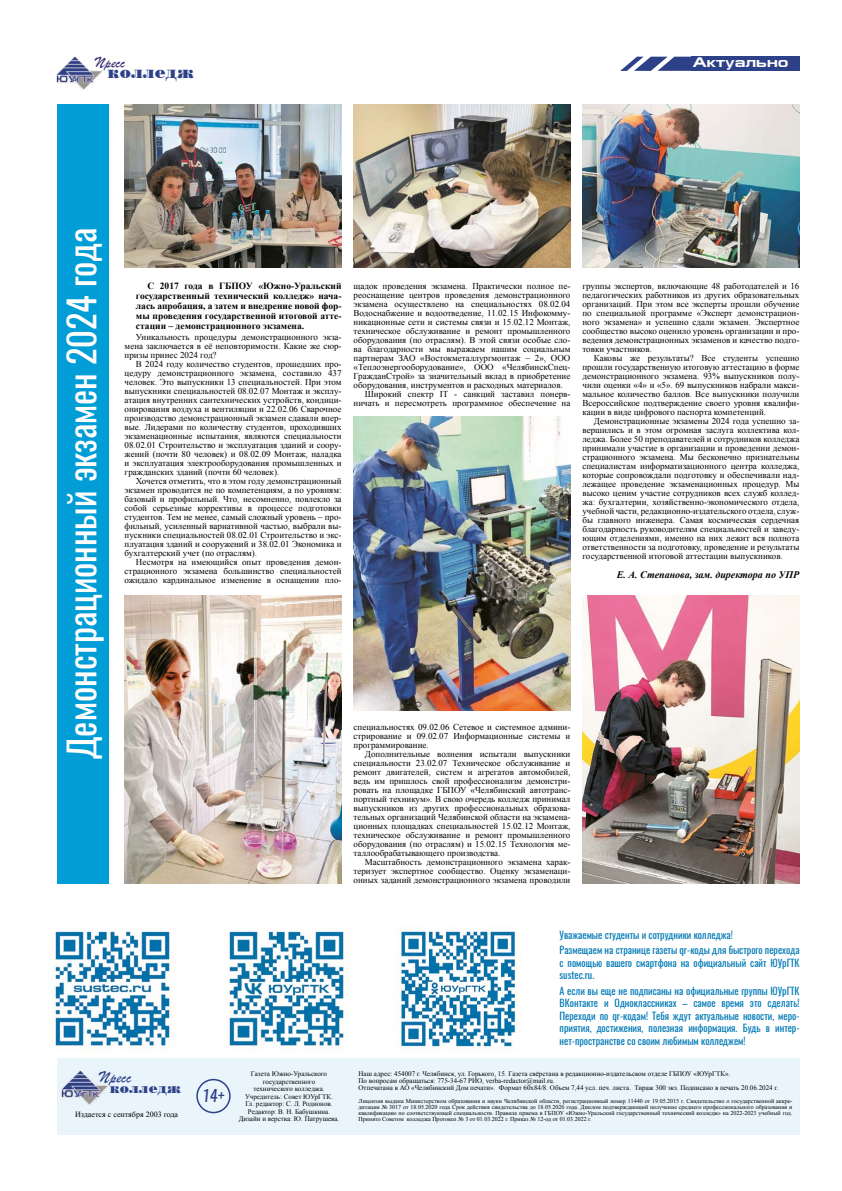
<style>
.page{position:relative;width:842px;height:1191px;background:#fff}
.page>*{position:absolute;margin:0;border:0;box-sizing:border-box;transform-origin:0 0}
.t1{font:36px "Oswald";color:#fffefd}
.t2{font:17px "Standard Poster C";color:#2d4188}
.t3{font:italic 16px "Oswald";color:#2d4188}
.t4{font:15px "Parsek Cyrillic";color:#2d4188}
.t5{font:700 14px "Europe Ext";color:#fffefd}
.t6{font:14px "Standard Poster C";color:#2d4188}
.t7{font:14px "Parsek Cyrillic";color:#392e71}
.t8{font:10px/12.5px "Oswald";color:#0079b6}
.t9{font:italic 700 10px "Times New Roman";color:#000}
.t10{font:700 9.5px/10px "Times New Roman";color:#000;text-align:justify}
.t11{font:9px/9px "Times New Roman";color:#000;text-align:justify}
.t12{font:8px "Times New Roman";color:#000}
.t13{font:7px/7.5px "Times New Roman";color:#000;text-align:center}
.t14{font:6px/6px "Times New Roman";color:#000;text-align:justify}
</style>
<div class="page">
<img style="left:57px;top:57px;width:45px;height:33px">
<div style="left:57px;top:1058px;width:742px;height:76px;background:#eaf5fb"></div>
<img style="left:62px;top:1071px;width:46px;height:33px">
<div style="left:196px;top:1078px;width:35px;height:35px;border:2px solid #2d4188;border-radius:50%"></div>
<div style="left:691px;top:57px;width:108px;height:14px;background:#2d4188"></div>
<svg style="left:620px;top:57px;width:71px;height:14px"></svg>
<img style="left:55px;top:931px;width:118px;height:118px">
<img style="left:229px;top:931px;width:117px;height:117px">
<img style="left:399px;top:931px;width:123px;height:121px">
<div style="left:57px;top:104px;width:51px;height:779px;background:#009dd6"></div>
<img style="left:125px;top:104px;width:217px;height:163px">
<img style="left:354px;top:104px;width:216px;height:163px">
<img style="left:582px;top:104px;width:217px;height:163px">
<img style="left:125px;top:595px;width:217px;height:288px">
<img style="left:354px;top:417px;width:216px;height:294px">
<img style="left:583px;top:595px;width:217px;height:288px">
<h3 class="t7" style="left:94px;top:54px;width:33px">Пресс</h3>
<h2 class="t2" style="left:108px;top:63px;width:88px">колледж</h2>
<h3 class="t5" style="left:693px;top:55px;width:97px">Актуально</h3>
<h1 class="t1" style="left:57px;top:759px;width:532px;rotate:-90deg">Демонстрационный экзамен 2024 года</h1>
<p class="t10" style="left:136px;top:281px;width:207px;text-indent:11px">С 2017 года в ГБПОУ «Южно-Уральский государственный технический колледж» нача&shy;лась апробация, а затем и внедрение новой фор&shy;мы проведения государственной итоговой атте&shy;стации – демонстрационного экзамена.</p>
<p class="t11" style="left:125px;top:332px;width:218px;text-indent:11px">Уникальность процедуры демонстрационного экза&shy;мена заключается в её неповторимости. Какие же сюр&shy;призы принес 2024 год?</p>
<p class="t11" style="left:125px;top:359px;width:218px;text-indent:11px">В 2024 году количество студентов, прошедших про&shy;цедуру демонстрационного экзамена, составило 437 человек. Это выпускники 13 специальностей. При этом выпускники специальностей 08.02.07 Монтаж и эксплу&shy;атация внутренних сантехнических устройств, кондици&shy;онирования воздуха и вентиляции и 22.02.06 Сварочное производство демонстрационный экзамен сдавали впер&shy;вые. Лидерами по количеству студентов, проходивших экзаменационные испытания, являются специальности 08.02.01 Строительство и эксплуатация зданий и соору&shy;жений (почти 80 человек) и 08.02.09 Монтаж, наладка и эксплуатация электрооборудования промышленных и гражданских зданий (почти 60 человек).</p>
<p class="t11" style="left:125px;top:476px;width:218px;text-indent:11px">Хочется отметить, что в этом году демонстрационный экзамен проводится не по компетенциям, а по уровням: базовый и профильный. Что, несомненно, повлекло за собой серьезные коррективы в процессе подготовки студентов. Тем не менее, самый сложный уровень – про&shy;фильный, усиленный вариативной частью, выбрали вы&shy;пускники специальностей 08.02.01 Строительство и экс&shy;плуатация зданий и сооружений и 38.02.01 Экономика и бухгалтерский учет (по отраслям).</p>
<p class="t11" style="left:125px;top:557px;width:218px;text-indent:11px">Несмотря на имеющийся опыт проведения демон&shy;страционного экзамена большинство специальностей ожидало кардинальное изменение в оснащении пло-</p>
<p class="t11" style="left:354px;top:281px;width:218px">щадок проведения экзамена. Практически полное пе-</p>
<p class="t11" style="left:354px;top:290px;width:218px">реоснащение центров проведения демонстрационного</p>
<p class="t11" style="left:354px;top:299px;width:218px">экзамена осуществлено на специальностях 08.02.04</p>
<p class="t11" style="left:354px;top:308px;width:218px">Водоснабжение и водоотведение, 11.02.15 Инфокомму-</p>
<p class="t11" style="left:354px;top:317px;width:218px">никационные сети и системы связи и 15.02.12 Монтаж,</p>
<p class="t11" style="left:354px;top:326px;width:218px">техническое обслуживание и ремонт промышленного</p>
<p class="t11" style="left:354px;top:335px;width:218px">оборудования (по отраслям). В этой связи особые сло-</p>
<p class="t11" style="left:354px;top:344px;width:218px">ва благодарности мы выражаем нашим социальным</p>
<p class="t11" style="left:354px;top:353px;width:218px">партнерам ЗАО «Востокметаллургмонтаж – 2», ООО</p>
<p class="t11" style="left:354px;top:362px;width:218px">«Теплоэнергооборудование», ООО «ЧелябинскСпец-</p>
<p class="t11" style="left:354px;top:371px;width:218px">ГражданСтрой» за значительный вклад в приобретение</p>
<p class="t11" style="left:354px;top:380px;width:211px">оборудования, инструментов и расходных материалов.</p>
<p class="t11" style="left:365px;top:389px;width:207px">Широкий спектр IT - санкций заставил понерв-</p>
<p class="t11" style="left:354px;top:398px;width:218px">ничать и пересмотреть программное обеспечение на</p>
<p class="t11" style="left:582px;top:281px;width:218px">группы экспертов, включающие 48 работодателей и 16 педагогических работников из других образовательных организаций. При этом все эксперты прошли обучение по специальной программе «Эксперт демонстрацион&shy;ного экзамена» и успешно сдали экзамен. Экспертное сообщество высоко оценило уровень организации и про&shy;ведения демонстрационных экзаменов и качество подго&shy;товки участников.</p>
<p class="t11" style="left:582px;top:353px;width:218px;text-indent:11px">Каковы же результаты? Все студенты успешно прошли государственную итоговую аттестацию в форме демонстрационного экзамена. 93% выпускников полу&shy;чили оценки «4» и «5». 69 выпускников набрали макси&shy;мальное количество баллов. Все выпускники получили Всероссийское подтверждение своего уровня квалифи&shy;кации в виде цифрового паспорта компетенций.</p>
<p class="t11" style="left:582px;top:416px;width:218px;text-indent:11px">Демонстрационные экзамены 2024 года успешно за&shy;вершились и в этом огромная заслуга коллектива кол&shy;леджа. Более 50 преподавателей и сотрудников колледжа принимали участие в организации и проведении демон&shy;страционного экзамена. Мы бесконечно признательны специалистам информатизационного центра колледжа, которые сопровождали подготовку и обеспечивали над&shy;лежащее проведение экзаменационных процедур. Мы высоко ценим участие сотрудников всех служб коллед&shy;жа: бухгалтерии, хозяйственно-экономического отдела, учебной части, редакционно-издательского отдела, служ&shy;бы главного инженера. Самая космическая сердечная благодарность руководителям специальностей и заведу&shy;ющим отделениями, именно на них лежит вся полнота ответственности за подготовку, проведение и результаты государственной итоговой аттестации выпускников.</p>
<p class="t9" style="left:617px;top:567px;width:184px">Е. А. Степанова, зам. директора по УПР</p>
<p class="t11" style="left:354px;top:722px;width:218px">специальностях 09.02.06 Сетевое и системное админи&shy;стрирование и 09.02.07 Информационные системы и программирование.</p>
<p class="t11" style="left:354px;top:749px;width:218px;text-indent:11px">Дополнительные волнения испытали выпускники специальности 23.02.07 Техническое обслуживание и ремонт двигателей, систем и агрегатов автомобилей, ведь им пришлось свой профессионализм демонстри&shy;ровать на площадке ГБПОУ «Челябинский автотранс&shy;портный техникум». В свою очередь колледж принимал выпускников из других профессиональных образова&shy;тельных организаций Челябинской области на экзамена&shy;ционных площадках специальностей 15.02.12 Монтаж, техническое обслуживание и ремонт промышленного оборудования (по отраслям) и 15.02.15 Технология ме&shy;таллообрабатывающего производства.</p>
<p class="t11" style="left:354px;top:857px;width:218px;text-indent:11px">Масштабность демонстрационного экзамена харак&shy;теризует экспертное сообщество. Оценку экзаменаци&shy;онных заданий демонстрационного экзамена проводили</p>
<p class="t8" style="left:560px;top:927px;width:242px;line-height:15.3px">Уважаемые студенты и сотрудники колледжа!<br>Размещаем на странице газеты qr-коды для быстрого перехода</p>
<p class="t8" style="left:560px;top:956px;width:242px">с помощью вашего смартфона на официальный сайт ЮУрГТК sustec.ru.</p>
<p class="t8" style="left:560px;top:984px;width:242px;text-align:justify">А если вы еще не подписаны на официальные группы ЮУрГТК ВКонтакте и Одноклассниках – самое время это сделать!<br>Переходи по qr-кодам! Тебя ждут актуальные новости, меро&shy;приятия, достижения, полезная информация. Будь в интер&shy;нет-пространстве со своим любимым колледжем!</p>
<h3 class="t4" style="left:98px;top:1068px;width:36px">Пресс</h3>
<h3 class="t6" style="left:110px;top:1081px;width:73px">колледж</h3>
<p class="t12" style="left:75px;top:1109px;width:105px">Издается с сентября 2003 года</p>
<h3 class="t3" style="left:202px;top:1084px;width:24px">14+</h3>
<p class="t13" style="left:239px;top:1070px;width:102px">Газета Южно-Уральского государственного<br>технического колледжа.<br>Учредитель: Совет ЮУрГТК.<br>Гл. редактор: С. Л. Родионов.<br>Редактор: В. Н. Бабушкина.<br>Дизайн и верстка: Ю. Патрушева.</p>
<p class="t13" style="left:359px;top:1069px;width:421px;line-height:7px;text-align:left">Наш адрес: 454007 г. Челябинск, ул. Горького, 15. Газета свёрстана в редакционно-издательском отделе ГБПОУ «ЮУрГТК».<br>По вопросам обращаться: 775-34-67 РИО, verba-redaсtor@mail.ru.<br>Отпечатана в АО «Челябинский Дом печати». Формат 60х84/8. Объем 7,44 усл. печ. листа. Тираж 300 экз. Подписано в печать 20.06.2024 г.</p>
<p class="t14" style="left:359px;top:1098px;width:435px">Лицензия выдана Министерством образования и науки Челябинской области, регистрационный номер 11440 от 19.05.2015 г. Свидетельство о государственной аккре&shy;дитации № 3017 от 18.05.2020 года Срок действия свидетельства до 18.05.2026 года. Диплом подтверждающий получение среднего профессионального образования и квалификацию по соответствующей специальности. Правила приема в ГБПОУ «Южно-Уральский государственный технический колледж» на 2022-2023 учебный год.<br>Принято Советом колледжа Протокол № 3 от 01.03.2022 г. Приказ № 12-од от 01.03.2022 г.</p>
</div>
